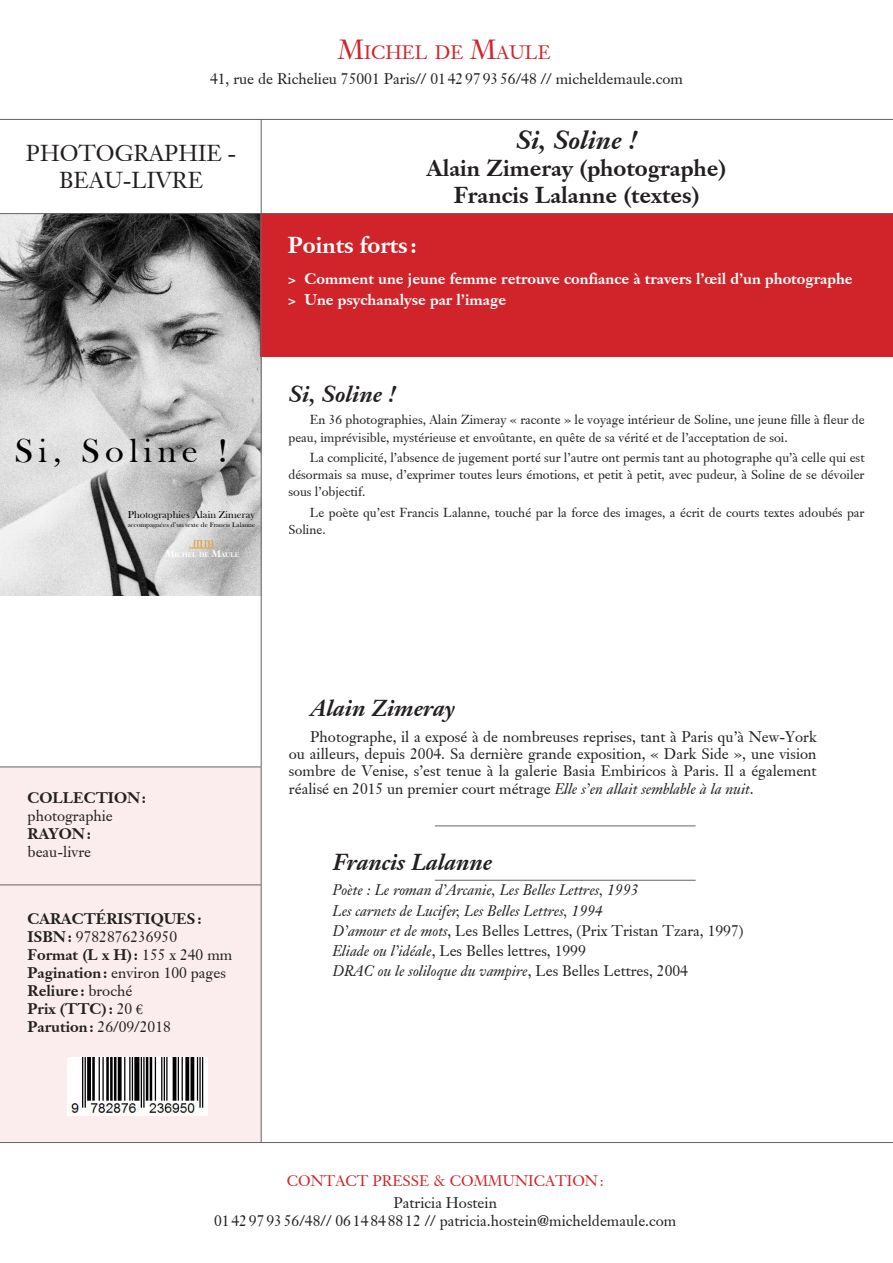
<style>
.page{position:relative;width:893px;height:1263px;background:#fff}
.page>*{position:absolute;margin:0;border:0;box-sizing:border-box;transform-origin:0 0}
.t1{font:34.05px "Bask Old Face";letter-spacing:.15em;color:#000;scale:1.06 1}
.t2{font:italic 700 25.5px "Janson S Si";color:#231f20}
.t3{font:700 22.5px "Janson S Si";color:#231f20}
.t4{font:italic 700 22.5px "Janson S Si";color:#231f20}
.t5{font:22.5px/27px "Janson S Si";color:#231f20;text-align:center}
.t6{font:700 22.5px "Janson S Si";color:#fff}
.t7{font:18.9px "Janson S Si";color:#d1232a}
.t8{font:15px/17.2px "Janson S Si";color:#231f20;text-align:justify}
.t9{font:italic 15px "Janson S Si";color:#231f20}
.t10{font:700 15px "Janson S Si";color:#fff}
.t11{font:700 15px "Janson S Si";color:#231f20}
.t12{font:15px "Janson S Si";color:#d1232a}
.t13{font:12.75px/17.2px "Janson S Si";color:#231f20}
.t14{font:10.2px "Bask Old Face";letter-spacing:.005em;color:#000;scale:1.06 1}
.t15{font:6.75px "Bask Old Face";color:#000;scale:1.06 1}
.t16{font:700 6.3px "Janson S Si";color:#fff}
.s1{font-size:27px}
.s2{font-size:9.15px}
.s3{font-weight:700}
.s4{font-weight:400}
.s5{font-family:"Minion Pro";font-weight:400}
.s6{font-style:italic}
.s7{font-style:normal}
</style>
<div class="page">
<img style="left:0;top:214px;width:261px;height:382px">
<svg style="left:189px;top:540px;width:29px;height:9px"></svg>
<div style="left:261px;top:214px;width:632px;height:143px;background:#d1232a"></div>
<div style="left:0;top:767px;width:261px;height:375px;background:#fbedee"></div>
<hr style="left:0;top:213px;width:893px;height:1px;background:#636366">
<hr style="left:0;top:766px;width:261px;height:1px;background:#636366">
<hr style="left:435px;top:825px;width:261px;height:1px;background:#636366">
<hr style="left:435px;top:880px;width:261px;height:1px;background:#636366">
<hr style="left:0;top:884px;width:261px;height:1px;background:#636366">
<hr style="left:0;top:1142px;width:893px;height:1px;background:#636366">
<hr style="left:0;top:119px;width:893px;height:1px;background:#636366">
<hr style="left:261px;top:119px;width:1px;height:1023px;background:#636366">
<img style="left:69px;top:1058px;width:138px;height:57px">
<p class="t7" style="left:338px;top:40px;width:214px"><span class="s1">M</span>ICHEL DE <span class="s1">M</span>AULE</p>
<p class="t8" style="left:210px;top:70px;width:474px">41, rue de Richelieu 75001 Paris// 0142979356/48 // micheldemaule.com</p>
<p class="t5" style="left:26px;top:140px;width:212px">PHOTOGRAPHIE -<br>BEAU-LIVRE</p>
<p class="t1" style="left:15px;top:432px;width:202px">Si, Soline !</p>
<p class="t14" style="left:128px;top:509px;width:122px">Photographies Alain Zimeray</p>
<p class="t15" style="left:128px;top:521px;width:122px">accompagnées d’un texte de Francis Lalanne</p>
<p class="t16" style="left:165px;top:551px;width:76px"><span class="s2">M</span>ICHEL DE <span class="s2">M</span>AULE</p>
<p class="t2" style="left:516px;top:123px;width:123px">Si, Soline !</p>
<p class="t3" style="left:427px;top:153px;width:301px">Alain Zimeray (photographe)</p>
<p class="t3" style="left:454px;top:180px;width:247px">Francis Lalanne (textes)</p>
<p class="t6" style="left:288px;top:230px;width:131px">Points forts :</p>
<p class="t10" style="left:288px;top:269px;width:566px">&gt; Comment une jeune femme retrouve confiance à travers l’œil d’un photographe</p>
<p class="t10" style="left:288px;top:290px;width:220px">&gt; Une psychanalyse par l’image</p>
<p class="t4" style="left:289px;top:379px;width:109px">Si, Soline !</p>
<p class="t13" style="left:288px;top:411px;width:578px;text-indent:21px">En 36 photographies, Alain Zimeray « raconte » le voyage intérieur de Soline, une jeune fille à fleur de peau, imprévisible, mystérieuse et envoûtante, en quête de sa vérité et de l’acceptation de soi.</p>
<p class="t13" style="left:288px;top:449px;width:578px;text-align:justify;text-indent:21px">La complicité, l’absence de jugement porté sur l’autre ont permis tant au photographe qu’à celle qui est désormais sa muse, d’exprimer toutes leurs émotions, et petit à petit, avec pudeur, à Soline de se dévoiler sous l’objectif.</p>
<p class="t13" style="left:288px;top:503px;width:578px;text-indent:21px">Le poète qu’est Francis Lalanne, touché par la force des images, a écrit de courts textes adoubés par<br>Soline.</p>
<p class="t11" style="left:28px;top:788px;width:120px">COLLECTION:</p>
<p class="t8" style="left:28px;top:807px;width:87px">photographie</p>
<p class="t11" style="left:28px;top:824px;width:65px">RAYON:</p>
<p class="t8" style="left:28px;top:843px;width:65px">beau-livre</p>
<p class="t11" style="left:28px;top:909px;width:175px">CARACTÉRISTIQUES:</p>
<p class="t8" style="left:28px;top:928px;width:151px"><span class="s3">ISBN:</span> 9782876236950</p>
<p class="t11" style="left:28px;top:945px;width:206px">Format (L x H): <span class="s4">155 x 240 mm</span></p>
<p class="t8" style="left:28px;top:964px;width:200px"><span class="s3">Pagination:</span> environ 100 pages</p>
<p class="t11" style="left:28px;top:981px;width:106px">Reliure: <span class="s4">broché</span></p>
<p class="t11" style="left:28px;top:999px;width:117px">Prix (TTC): <span class="s4">20</span> <span class="s5">€</span></p>
<p class="t8" style="left:28px;top:1018px;width:145px"><span class="s3">Parution:</span> 26/09/2018</p>
<p class="t4" style="left:310px;top:694px;width:147px">Alain Zimeray</p>
<p class="t8" style="left:289px;top:728px;width:529px;text-indent:21px">Photographe, il a exposé à de nombreuses reprises, tant à Paris qu’à New-York ou ailleurs, depuis 2004. Sa dernière grande exposition, « Dark Side », une vision sombre de Venise, s’est tenue à la galerie Basia Embiricos à Paris. Il a également réalisé en 2015 un premier court métrage <span class="s6">Elle s’en allait semblable à la nuit</span>.</p>
<p class="t4" style="left:333px;top:848px;width:161px">Francis Lalanne</p>
<p class="t9" style="left:333px;top:881px;width:307px">Poète : Le roman d’Arcanie, Les Belles Lettres, 1993</p>
<p class="t9" style="left:333px;top:901px;width:272px">Les carnets de Lucifer, Les Belles Lettres, 1994</p>
<p class="t8" style="left:333px;top:922px;width:413px"><span class="s6">D’amour et de mots</span>, Les Belles Lettres, (Prix Tristan Tzara, 1997)</p>
<p class="t8" style="left:333px;top:942px;width:255px"><span class="s6">Eliade ou l’idéale</span>, Les Belles lettres, 1999</p>
<p class="t9" style="left:333px;top:962px;width:357px">DRAC ou le soliloque du vampire<span class="s7">, Les Belles Lettres, 2004</span></p>
<p class="t12" style="left:287px;top:1171px;width:318px">CONTACT PRESSE &amp; COMMUNICATION:</p>
<p class="t8" style="left:393px;top:1194px;width:105px">Patricia Hostein</p>
<p class="t8" style="left:214px;top:1212px;width:464px">0142979356/48// 0614848812 // patricia.hostein@micheldemaule.com</p>
</div>
